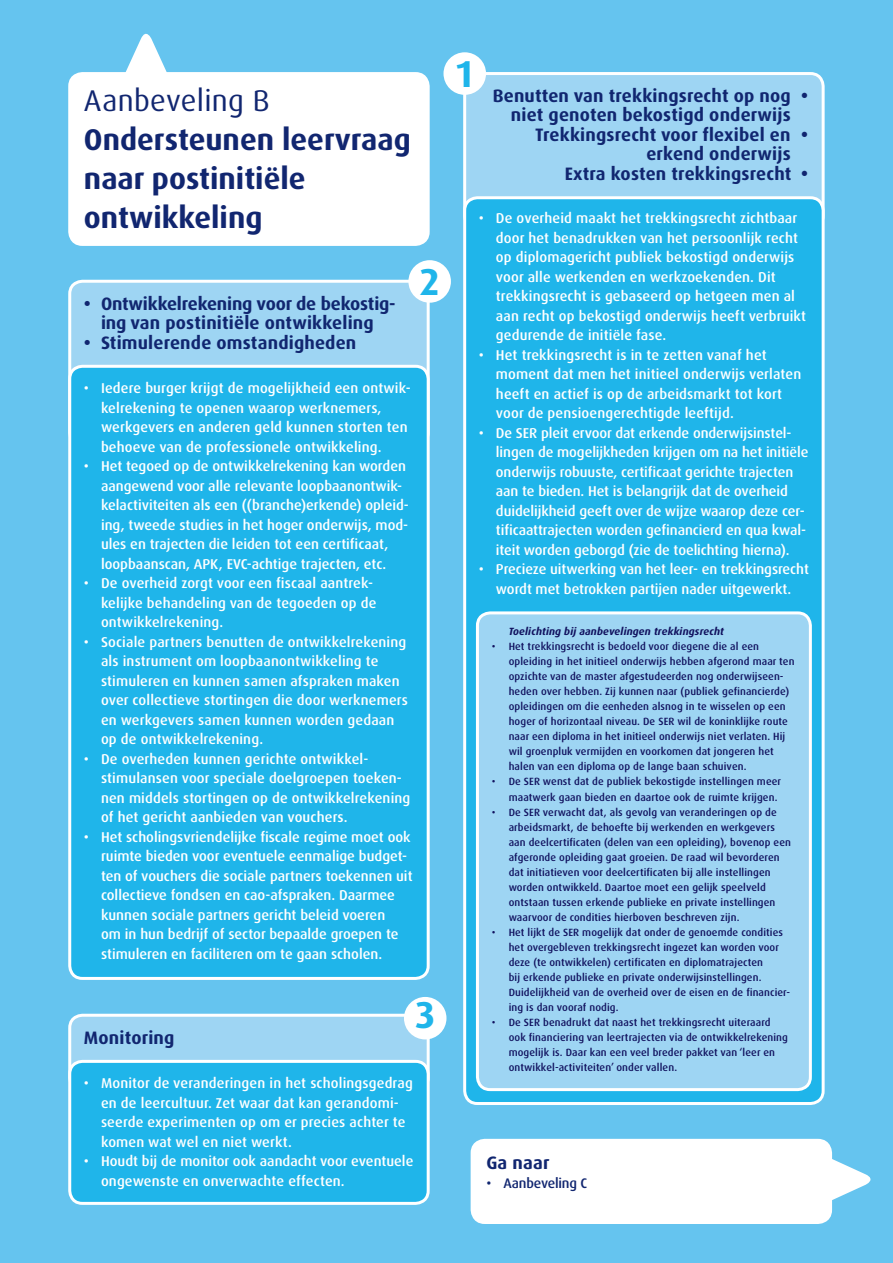
<style>
.page{position:relative;width:893px;height:1263px;background:#65c4ef}
.page>*{position:absolute;margin:0;border:0;box-sizing:border-box;transform-origin:0 0}
.t1{font:700 37.5px "Dax OT";color:#1fb5ea}
.t2{font:700 30px/39px "Dax OT";color:#112670}
.t3{font:30px "Dax OT";letter-spacing:.01em;color:#112670}
.t4{font:700 18px/19.5px "Dax OT";letter-spacing:.01em;color:#112670;text-align:center}
.t5{font:700 18px/19.5px "Dax OT";letter-spacing:-.01em;color:#112670;text-align:center}
.t6{font:500 14.25px/19.5px "Dax OT";color:#fff}
.t7{font:500 13.8px "Dax OT";letter-spacing:-.015em;color:#112670}
.t8{font:500 10.5px/15px "Dax OT";letter-spacing:.01em;color:#11125f}
.t9{font:italic 700 10.5px "Dax OT";letter-spacing:.01em;color:#11125f}
</style>
<div class="page">
<div style="left:70px;top:1015px;width:358px;height:75px;background:#9ed5f3;border-radius:13px"></div>
<div style="left:68px;top:1014px;width:362px;height:78px;border:3px solid #fff;border-radius:13px"></div>
<div style="left:70px;top:1061px;width:358px;height:142px;background:#1fb5ea;border-radius:13px"></div>
<div style="left:68px;top:1060px;width:362px;height:145px;border:3px solid #fff;border-radius:13px"></div>
<svg style="left:125px;top:33px;width:42px;height:39px"></svg>
<div style="left:70px;top:74px;width:358px;height:170px;background:#fff;border-radius:13px"></div>
<div style="left:68px;top:72px;width:362px;height:174px;border:3px solid #fff;border-radius:13px"></div>
<div style="left:472px;top:1140px;width:359px;height:82px;background:#fff;border-radius:13px"></div>
<div style="left:471px;top:1139px;width:361px;height:85px;border:3px solid #fff;border-radius:13px"></div>
<svg style="left:828px;top:1150px;width:43px;height:59px"></svg>
<div style="left:70px;top:281px;width:358px;height:164px;background:#9ed5f3;border-radius:13px"></div>
<div style="left:68px;top:280px;width:362px;height:167px;border:3px solid #fff;border-radius:13px"></div>
<div style="left:70px;top:366px;width:358px;height:612px;background:#1fb5ea;border-radius:13px"></div>
<div style="left:68px;top:365px;width:362px;height:615px;border:3px solid #fff;border-radius:13px"></div>
<div style="left:408px;top:260px;width:43px;height:43px;background:#fff;border-radius:50%"></div>
<div style="left:465px;top:74px;width:358px;height:154px;background:#9ed5f3;border-radius:13px"></div>
<div style="left:463px;top:72px;width:362px;height:158px;border:3px solid #fff;border-radius:13px"></div>
<div style="left:465px;top:198px;width:358px;height:905px;background:#1fb5ea;border-radius:13px"></div>
<div style="left:463px;top:196px;width:362px;height:909px;border:3px solid #fff;border-radius:13px"></div>
<div style="left:443px;top:52px;width:43px;height:43px;background:#fff;border-radius:50%"></div>
<div style="left:404px;top:997px;width:42px;height:42px;background:#fff;border-radius:50%"></div>
<div style="left:477px;top:613px;width:333px;height:476px;background:#9ed5f3;border-radius:13px"></div>
<div style="left:476px;top:611px;width:336px;height:480px;border:3px solid #fff;border-radius:13px"></div>
<h2 class="t3" style="left:84px;top:82px;width:187px">Aanbeveling B</h2>
<h2 class="t2" style="left:84px;top:121px;width:328px">Ondersteunen leervraag naar postinitiële ontwikkeling</h2>
<p class="t5" style="left:84px;top:294px;width:313px">• Ontwikkelrekening voor de bekostig&shy;ing van postinitiële ontwikkeling</p>
<p class="t4" style="left:84px;top:333px;width:274px">• Stimulerende omstandigheden</p>
<p class="t6" style="left:101px;top:379px;width:311px;text-indent:-17px">• Iedere burger krijgt de mogelijkheid een ontwik&shy;kelrekening te openen waarop werknemers, werkgevers en anderen geld kunnen storten ten behoeve van de professionele ontwikkeling.</p>
<p class="t6" style="left:101px;top:457px;width:309px;text-indent:-17px">• Het tegoed op de ontwikkelrekening kan worden aangewend voor alle relevante loopbaanontwik&shy;kelactiviteiten als een ((branche)erkende) opleid&shy;ing, tweede studies in het hoger onderwijs, mod&shy;ules en trajecten die leiden tot een certificaat, loopbaanscan, APK, EVC-achtige trajecten, etc.</p>
<p class="t6" style="left:101px;top:574px;width:277px;text-indent:-17px">• De overheid zorgt voor een fiscaal aantrek&shy;kelijke behandeling van de tegoeden op de ontwikkelrekening.</p>
<p class="t6" style="left:101px;top:632px;width:309px;text-indent:-17px">• Sociale partners benutten de ontwikkelrekening als instrument om loopbaanontwikkeling te stimuleren en kunnen samen afspraken maken over collectieve stortingen die door werknemers en werkgevers samen kunnen worden gedaan op de ontwikkelrekening.</p>
<p class="t6" style="left:101px;top:749px;width:311px;text-indent:-17px">• De overheden kunnen gerichte ontwikkel&shy;stimulansen voor speciale doelgroepen toeken&shy;nen middels stortingen op de ontwikkelrekening of het gericht aanbieden van vouchers.</p>
<p class="t6" style="left:101px;top:827px;width:313px;text-indent:-17px">• Het scholingsvriendelijke fiscale regime moet ook ruimte bieden voor eventuele eenmalige budget&shy;ten of vouchers die sociale partners toekennen uit collectieve fondsen en cao-afspraken. Daarmee kunnen sociale partners gericht beleid voeren<br>om in hun bedrijf of sector bepaalde groepen te stimuleren en faciliteren om te gaan scholen.</p>
<h1 class="t1" style="left:420px;top:258px;width:21px">2</h1>
<h1 class="t1" style="left:415px;top:991px;width:21px">3</h1>
<p class="t4" style="left:84px;top:1028px;width:92px">Monitoring</p>
<p class="t6" style="left:101px;top:1074px;width:313px;text-indent:-17px">• Monitor de veranderingen in het scholingsgedrag en de leercultuur. Zet waar dat kan gerandomi&shy;seerde experimenten op om er precies achter te komen wat wel en niet werkt.</p>
<p class="t6" style="left:101px;top:1152px;width:314px;text-indent:-17px">• Houdt bij de monitor ook aandacht voor eventuele ongewenste en onverwachte effecten.</p>
<h1 class="t1" style="left:457px;top:50px;width:18px">1</h1>
<p class="t4" style="left:493px;top:86px;width:318px">Benutten van trekkingsrecht op nog • niet genoten bekostigd onderwijs</p>
<p class="t4" style="left:535px;top:125px;width:275px">Trekkingsrecht voor flexibel en •</p>
<p class="t4" style="left:646px;top:145px;width:146px">erkend onderwijs</p>
<p class="t4" style="left:565px;top:164px;width:246px">Extra kosten trekkingsrecht •</p>
<p class="t6" style="left:496px;top:209px;width:312px;text-indent:-17px">• De overheid maakt het trekkingsrecht zichtbaar door het benadrukken van het persoonlijk recht op diplomagericht publiek bekostigd onderwijs voor alle werkenden en werkzoekenden. Dit trekkingsrecht is gebaseerd op hetgeen men al aan recht op bekostigd onderwijs heeft verbruikt gedurende de initiële fase.</p>
<p class="t6" style="left:496px;top:345px;width:307px;text-indent:-17px">• Het trekkingsrecht is in te zetten vanaf het moment dat men het initieel onderwijs verlaten heeft en actief is op de arbeidsmarkt tot kort voor de pensioengerechtigde leeftijd.</p>
<p class="t6" style="left:496px;top:423px;width:314px;text-indent:-17px">• De SER pleit ervoor dat erkende onderwijsinstel&shy;lingen de mogelijkheden krijgen om na het initiële onderwijs robuuste, certificaat gerichte trajecten aan te bieden. Het is belangrijk dat de overheid duidelijkheid geeft over de wijze waarop deze cer&shy;tificaattrajecten worden gefinancierd en qua kwal&shy;iteit worden geborgd (zie de toelichting hierna).</p>
<p class="t6" style="left:479px;top:560px;width:331px;text-align:center">• Precieze uitwerking van het leer- en trekkingsrecht wordt met betrokken partijen nader uitgewerkt.</p>
<p class="t9" style="left:509px;top:625px;width:217px">Toelichting bij aanbevelingen trekkingsrecht</p>
<p class="t8" style="left:509px;top:639px;width:287px;text-indent:-17px">• Het trekkingsrecht is bedoeld voor diegene die al een opleiding in het initieel onderwijs hebben afgerond maar ten opzichte van de master afgestudeerden nog onderwijseen&shy;heden over hebben. Zij kunnen naar (publiek gefinancierde) opleidingen om die eenheden alsnog in te wisselen op een hoger of horizontaal niveau. De SER wil de koninklijke route naar een diploma in het initieel onderwijs niet verlaten. Hij wil groenpluk vermijden en voorkomen dat jongeren het halen van een diploma op de lange baan schuiven.</p>
<p class="t8" style="left:509px;top:774px;width:274px;text-indent:-17px">• De SER wenst dat de publiek bekostigde instellingen meer maatwerk gaan bieden en daartoe ook de ruimte krijgen.</p>
<p class="t8" style="left:509px;top:804px;width:284px;text-indent:-17px">• De SER verwacht dat, als gevolg van veranderingen op de arbeidsmarkt, de behoefte bij werkenden en werkgevers aan deelcertificaten (delen van een opleiding), bovenop een afgeronde opleiding gaat groeien. De raad wil bevorderen dat initiatieven voor deelcertificaten bij alle instellingen worden ontwikkeld. Daartoe moet een gelijk speelveld ontstaan tussen erkende publieke en private instellingen waarvoor de condities hierboven beschreven zijn.</p>
<p class="t8" style="left:509px;top:924px;width:283px;text-indent:-17px">• Het lijkt de SER mogelijk dat onder de genoemde condities het overgebleven trekkingsrecht ingezet kan worden voor deze (te ontwikkelen) certificaten en diplomatrajecten<br>bij erkende publieke en private onderwijsinstellingen.<br>Duidelijkheid van de overheid over de eisen en de financier&shy;ing is dan vooraf nodig.</p>
<p class="t8" style="left:509px;top:1014px;width:281px;text-indent:-17px">• De SER benadrukt dat naast het trekkingsrecht uiteraard ook financiering van leertrajecten via de ontwikkelrekening mogelijk is. Daar kan een veel breder pakket van ‘leer en ontwikkel-activiteiten’ onder vallen.</p>
<p class="t4" style="left:486px;top:1153px;width:65px">Ga naar</p>
<p class="t7" style="left:486px;top:1175px;width:102px">• Aanbeveling C</p>
</div>
